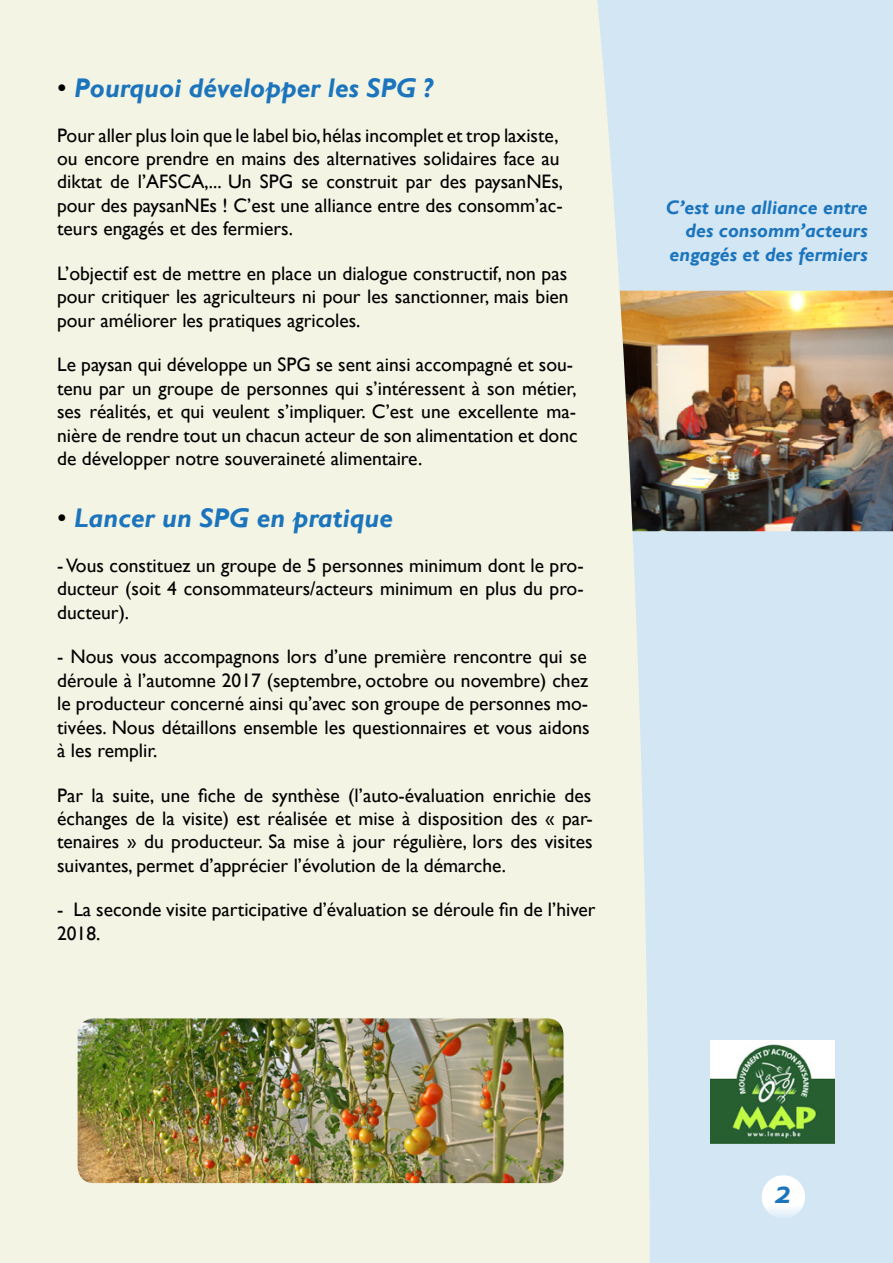
<style>
.page{position:relative;width:893px;height:1263px;background:#f3f4e4}
.page>*{position:absolute;margin:0;border:0;box-sizing:border-box;transform-origin:0 0}
.t1{font:italic 700 34.2px "Corbel";color:#1c75bc}
.t2{font:italic 700 27px "Gill Sans";color:#1c75bc}
.t3{font:19.5px/23.4px "Gill Sans";color:#000}
.t4{font:italic 700 19.5px/23.4px "Gill Sans";color:#1c75bc;text-align:right}
.s1{font-weight:400;font-style:normal;color:#000}
</style>
<div class="page">
<svg style="left:597px;top:0;width:296px;height:1263px;background:#d6e7f1"></svg>
<img style="left:620px;top:291px;width:273px;height:240px">
<img style="left:710px;top:1040px;width:125px;height:103px">
<svg style="left:762px;top:1175px;width:43px;height:43px"></svg>
<img style="left:78px;top:1018px;width:485px;height:165px">
<h2 class="t2" style="left:57px;top:72px;width:377px"><span class="s1">•</span> Pourquoi développer les SPG ?</h2>
<p class="t3" style="left:57px;top:124px;width:507px">Pour aller plus loin que le label bio, hélas incomplet et trop laxiste, ou encore prendre en mains des alternatives solidaires face au diktat de l’AFSCA,... Un SPG se construit par des paysanNEs, pour des paysanNEs ! C’est une alliance entre des consomm’ac&shy;teurs engagés et des fermiers.</p>
<p class="t3" style="left:57px;top:262px;width:513px;text-align:justify">L’objectif est de mettre en place un dialogue constructif, non pas pour critiquer les agriculteurs ni pour les sanctionner, mais bien pour améliorer les pratiques agricoles.</p>
<p class="t3" style="left:57px;top:353px;width:522px">Le paysan qui développe un SPG se sent ainsi accompagné et sou&shy;tenu par un groupe de personnes qui s’intéressent à son métier, ses réalités, et qui veulent s’impliquer. C’est une excellente ma&shy;nière de rendre tout un chacun acteur de son alimentation et donc de développer notre souveraineté alimentaire.</p>
<h2 class="t2" style="left:57px;top:502px;width:338px"><span class="s1">•</span> Lancer un SPG en pratique</h2>
<p class="t3" style="left:57px;top:554px;width:528px;text-align:justify">- Vous constituez un groupe de 5 personnes minimum dont le pro&shy;ducteur (soit 4 consommateurs/acteurs minimum en plus du pro&shy;ducteur).</p>
<p class="t3" style="left:57px;top:645px;width:534px">- Nous vous accompagnons lors d’une première rencontre qui se déroule à l’automne 2017 (septembre, octobre ou novembre) chez le producteur concerné ainsi qu’avec son groupe de personnes mo&shy;tivées. Nous détaillons ensemble les questionnaires et vous aidons à les remplir.</p>
<p class="t3" style="left:57px;top:784px;width:537px;text-align:justify">Par la suite, une fiche de synthèse (l’auto-évaluation enrichie des échanges de la visite) est réalisée et mise à disposition des « par&shy;tenaires » du producteur. Sa mise à jour régulière, lors des visites suivantes, permet d’apprécier l’évolution de la démarche.</p>
<p class="t3" style="left:57px;top:898px;width:540px">- La seconde visite participative d’évaluation se déroule fin de l’hiver<br>2018.</p>
<p class="t4" style="left:666px;top:196px;width:203px">C’est une alliance entre des consomm’acteurs engagés et des fermiers</p>
<h1 class="t1" style="left:774px;top:1171px;width:19px">2</h1>
</div>
